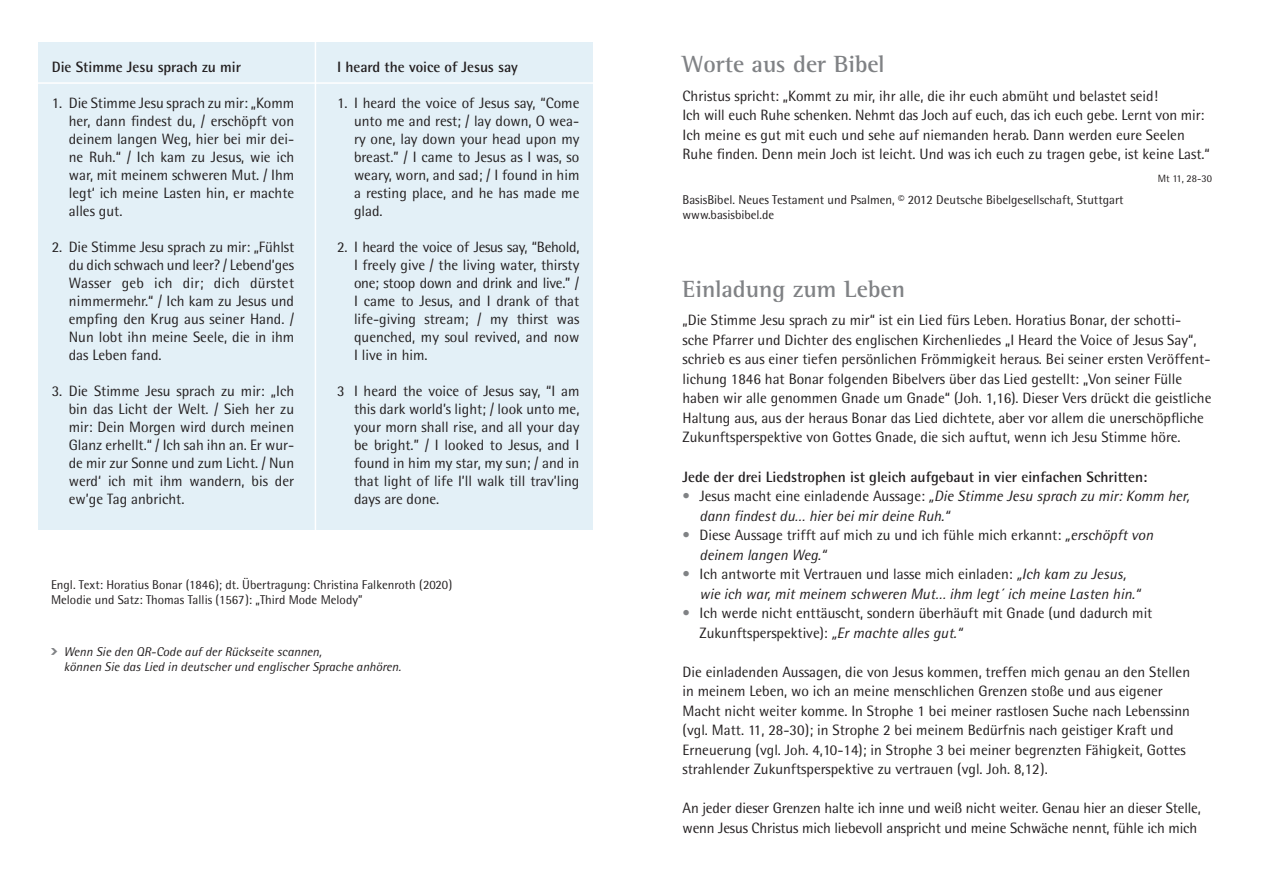
<style>
.page{position:relative;width:1263px;height:893px;background:#fff}
.page>*{position:absolute;margin:0;border:0;box-sizing:border-box;transform-origin:0 0}
.t1{font:700 24px "Agfa Rotis Semi Serif";color:#808285}
.t2{font:15px/18px "Agfa Rotis Semisans";color:#231f20}
.t3{font:italic 15px/19.5px "Agfa Rotis Semisans";color:#231f20}
.t4{font:700 15px "Agfa Rotis Semisans";color:#231f20}
.t5{font:12.75px/15.8px "Agfa Rotis Semisans";color:#231f20}
.t6{font:italic 12.75px/15.8px "Agfa Rotis Semisans";color:#231f20}
.t7{font:10.5px "Agfa Rotis Semisans";color:#231f20}
.s1{font-family:"Creative Arrows LT One";font-style:normal;font-size:15px;color:#808285}
.s2{font-style:normal;color:#808285}
.s3{font-style:normal}
.s4{color:#808285}
.s5{font-style:italic}
</style>
<div class="page">
<div style="left:38px;top:43px;width:555px;height:487px;background:#e3f0f7"></div>
<hr style="left:315px;top:38px;width:1px;height:502px;background:#fff">
<hr style="left:34px;top:82px;width:591px;height:2px;background:#fff">
<p class="t4" style="left:52px;top:58px;width:191px">Die Stimme Jesu sprach zu mir</p>
<p class="t2" style="left:69px;top:94px;width:227px;text-align:justify;text-indent:-17px">1. Die Stimme Jesu sprach zu mir: „Komm her, dann findest du, / erschöpft von deinem langen Weg, hier bei mir dei&shy;ne Ruh.“ / Ich kam zu Jesus, wie ich war, mit meinem schweren Mut. / Ihm legt‘ ich meine Lasten hin, er machte alles gut.</p>
<p class="t2" style="left:69px;top:238px;width:227px;text-align:justify;text-indent:-17px">2. Die Stimme Jesu sprach zu mir: „Fühlst du dich schwach und leer? / Lebend’ges Wasser geb ich dir; dich dürstet nimmermehr.“ / Ich kam zu Jesus und empfing den Krug aus seiner Hand. / Nun lobt ihn meine Seele, die in ihm das Leben fand.</p>
<p class="t2" style="left:69px;top:382px;width:227px;text-align:justify;text-indent:-17px">3. Die Stimme Jesu sprach zu mir: „Ich bin das Licht der Welt. / Sieh her zu mir: Dein Morgen wird durch meinen Glanz erhellt.“ / Ich sah ihn an. Er wur&shy;de mir zur Sonne und zum Licht. / Nun werd‘ ich mit ihm wandern, bis der ew’ge Tag anbricht.</p>
<p class="t4" style="left:337px;top:58px;width:182px">I heard the voice of Jesus say</p>
<p class="t2" style="left:354px;top:94px;width:227px;text-align:justify;text-indent:-17px">1. I heard the voice of Jesus say, “Come unto me and rest; / lay down, O wea&shy;ry one, lay down your head upon my breast.” / I came to Jesus as I was, so weary, worn, and sad; / I found in him a resting place, and he has made me glad.</p>
<p class="t2" style="left:354px;top:238px;width:227px;text-align:justify;text-indent:-17px">2. I heard the voice of Jesus say, “Behold, I freely give / the living water, thirsty one; stoop down and drink and live.” / I came to Jesus, and I drank of that life-giving stream; / my thirst was quenched, my soul revived, and now I live in him.</p>
<p class="t2" style="left:354px;top:382px;width:227px;text-align:justify;text-indent:-17px">3 I heard the voice of Jesus say, “I am this dark world’s light; / look unto me, your morn shall rise, and all your day be bright.” / I looked to Jesus, and I found in him my star, my sun; / and in that light of life I’ll walk till trav’ling days are done.</p>
<p class="t5" style="left:51px;top:576px;width:403px">Engl. Text: Horatius Bonar (1846); dt. Übertragung: Christina Falkenroth (2020)<br>Melodie und Satz: Thomas Tallis (1567): „Third Mode Melody”</p>
<p class="t6" style="left:64px;top:643px;width:339px;text-indent:-13px"><span class="s1">1</span> Wenn Sie den QR-Code auf der Rückseite scannen,<br>können Sie das Lied in deutscher und englischer Sprache anhören.</p>
<h1 class="t1" style="left:682px;top:50px;width:204px">Worte aus der Bibel</h1>
<p class="t2" style="left:682px;top:86px;width:529px;line-height:19.5px">Christus spricht: „Kommt zu mir, ihr alle, die ihr euch abmüht und belastet seid!<br>Ich will euch Ruhe schenken. Nehmt das Joch auf euch, das ich euch gebe. Lernt von mir:<br>Ich meine es gut mit euch und sehe auf niemanden herab. Dann werden eure Seelen Ruhe finden. Denn mein Joch ist leicht. Und was ich euch zu tragen gebe, ist keine Last.“</p>
<p class="t7" style="left:1158px;top:172px;width:56px">Mt 11, 28-30</p>
<p class="t5" style="left:682px;top:191px;width:443px">BasisBibel. Neues Testament und Psalmen, © 2012 Deutsche Bibelgesellschaft, Stuttgart www.basisbibel.de</p>
<h1 class="t1" style="left:682px;top:274px;width:224px">Einladung zum Leben</h1>
<p class="t2" style="left:682px;top:310px;width:530px;line-height:19.5px">„Die Stimme Jesu sprach zu mir“ ist ein Lied fürs Leben. Horatius Bonar, der schotti-<br>sche Pfarrer und Dichter des englischen Kirchenliedes „I Heard the Voice of Jesus Say“, schrieb es aus einer tiefen persönlichen Frömmigkeit heraus. Bei seiner ersten Veröffent&shy;lichung 1846 hat Bonar folgenden Bibelvers über das Lied gestellt: „Von seiner Fülle haben wir alle genommen Gnade um Gnade“ (Joh. 1,16). Dieser Vers drückt die geistliche Haltung aus, aus der heraus Bonar das Lied dichtete, aber vor allem die unerschöpfliche Zukunftsperspektive von Gottes Gnade, die sich auftut, wenn ich Jesu Stimme höre.</p>
<p class="t4" style="left:682px;top:467px;width:466px">Jede der drei Liedstrophen ist gleich aufgebaut in vier einfachen Schritten:</p>
<p class="t3" style="left:699px;top:486px;width:491px;text-indent:-17px"><span class="s2">•</span> <span class="s3">Jesus macht eine einladende Aussage:</span> „Die Stimme Jesu sprach zu mir: Komm her, dann findest du… hier bei mir deine Ruh.“</p>
<p class="t2" style="left:699px;top:525px;width:455px;line-height:19.5px;text-indent:-17px"><span class="s4">•</span> Diese Aussage trifft auf mich zu und ich fühle mich erkannt: <span class="s5">„erschöpft von deinem langen Weg.“</span></p>
<p class="t3" style="left:699px;top:564px;width:442px;text-indent:-17px"><span class="s2">•</span> <span class="s3">Ich antworte mit Vertrauen und lasse mich einladen:</span> „Ich kam zu Jesus, wie ich war, mit meinem schweren Mut… ihm legt´ ich meine Lasten hin.“</p>
<p class="t2" style="left:699px;top:603px;width:454px;line-height:19.5px;text-indent:-17px"><span class="s4">•</span> Ich werde nicht enttäuscht, sondern überhäuft mit Gnade (und dadurch mit<br>Zukunftsperspektive): <span class="s5">„Er machte alles gut.“</span></p>
<p class="t2" style="left:682px;top:662px;width:509px;line-height:19.5px">Die einladenden Aussagen, die von Jesus kommen, treffen mich genau an den Stellen in meinem Leben, wo ich an meine menschlichen Grenzen stoße und aus eigener Macht nicht weiter komme. In Strophe 1 bei meiner rastlosen Suche nach Lebenssinn (vgl. Matt. 11, 28-30); in Strophe 2 bei meinem Bedürfnis nach geistiger Kraft und Erneuerung (vgl. Joh. 4,10-14); in Strophe 3 bei meiner begrenzten Fähigkeit, Gottes strahlender Zukunftsperspektive zu vertrauen (vgl. Joh. 8,12).</p>
<p class="t2" style="left:682px;top:798px;width:520px;line-height:19.5px">An jeder dieser Grenzen halte ich inne und weiß nicht weiter. Genau hier an dieser Stelle, wenn Jesus Christus mich liebevoll anspricht und meine Schwäche nennt, fühle ich mich</p>
</div>
